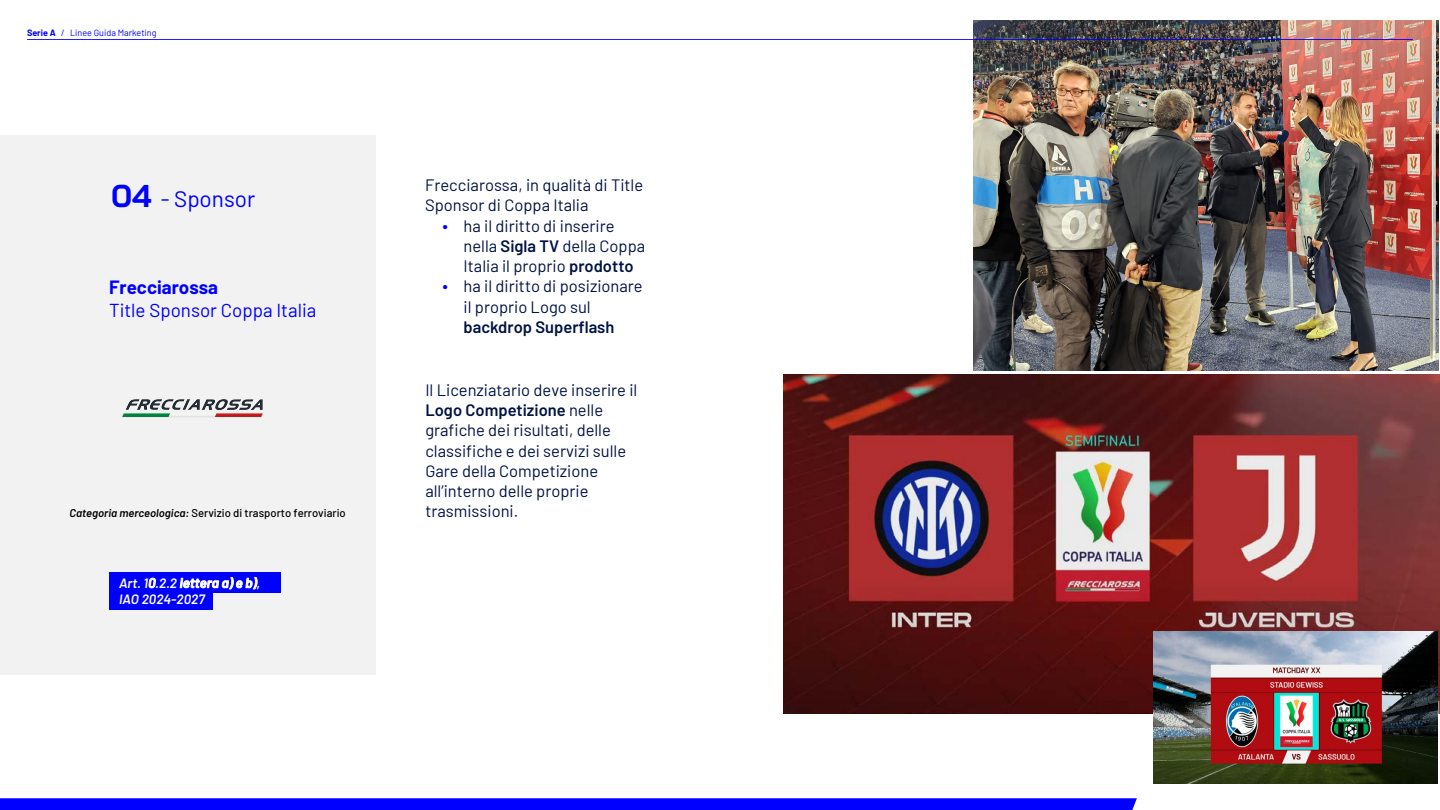
<style>
.page{position:relative;width:1440px;height:810px;background:#fff}
.page>*{position:absolute;margin:0;border:0;box-sizing:border-box;transform-origin:0 0}
.t1{font:22.5px "Barlow";color:#00f}
.t2{font:18.75px "Barlow";color:#00f}
.t3{font:700 18.75px "Barlow";color:#00f}
.t4{font:16.5px/20.2px "Barlow";color:#001343}
.t5{font:600 16.5px "Barlow";color:#001343}
.t6{font:italic 600 13.5px/16.2px "Barlow";color:#fff}
.t7{font:500 11.25px "Barlow";color:#000}
.t8{font:9px "Barlow";color:#00f}
.s1{font-weight:700}
.s2{font-family:"Bai Jamjuree";font-weight:700;font-size:31.5px}
.s3{font-weight:600;font-style:italic}
.s4{font-size:18px;color:#00f}
.s5{font-weight:600}
</style>
<div class="page">
<img style="left:974px;top:20px;width:465px;height:350px">
<img style="left:783px;top:375px;width:656px;height:338px">
<div style="left:0;top:135px;width:375px;height:540px;background:#f2f2f2"></div>
<div style="left:110px;top:573px;width:171px;height:20px;background:#00f"></div>
<div style="left:110px;top:589px;width:103px;height:21px;background:#00f"></div>
<svg style="left:0;top:798px;width:1137px;height:12px;background:#0505ff"></svg>
<hr style="left:27px;top:39px;width:1386px;height:1px;background:#00f">
<img style="left:1154px;top:632px;width:283px;height:151px">
<img style="left:122px;top:399px;width:141px;height:18px">
<p class="t8" style="left:27px;top:26px;width:131px"><span class="s1">Serie A</span> / Linee Guida Marketing</p>
<h1 class="t1" style="left:111px;top:183px;width:146px"><span class="s2">04</span> - Sponsor</h1>
<p class="t3" style="left:109px;top:273px;width:111px">Frecciarossa</p>
<p class="t2" style="left:109px;top:297px;width:209px">Title Sponsor Coppa Italia</p>
<p class="t7" style="left:70px;top:505px;width:278px"><span class="s3">Categoria merceologica:</span> Servizio di trasporto ferroviario</p>
<p class="t6" style="left:119px;top:574px;width:143px">Art. 10.2.2 lettera a) e b),<br>IAO 2024-2027</p>
<p class="t4" style="left:425px;top:174px;width:220px">Frecciarossa, in qualità di Title<br>Sponsor di Coppa Italia</p>
<p class="t4" style="left:464px;top:214px;width:183px;text-indent:-21px"><span class="s4">•</span> ha il diritto di inserire nella <span class="s5">Sigla TV</span> della Coppa<br>Italia il proprio <span class="s5">prodotto</span></p>
<p class="t4" style="left:464px;top:275px;width:181px;text-indent:-21px"><span class="s4">•</span> ha il diritto di posizionare il proprio Logo sul</p>
<p class="t5" style="left:464px;top:315px;width:152px">backdrop Superflash</p>
<p class="t4" style="left:425px;top:378px;width:214px">Il Licenziatario deve inserire il<br><span class="s5">Logo Competizione</span> nelle grafiche dei risultati, delle classifiche e dei servizi sulle<br>Gare della Competizione all’interno delle proprie trasmissioni.</p>
</div>
